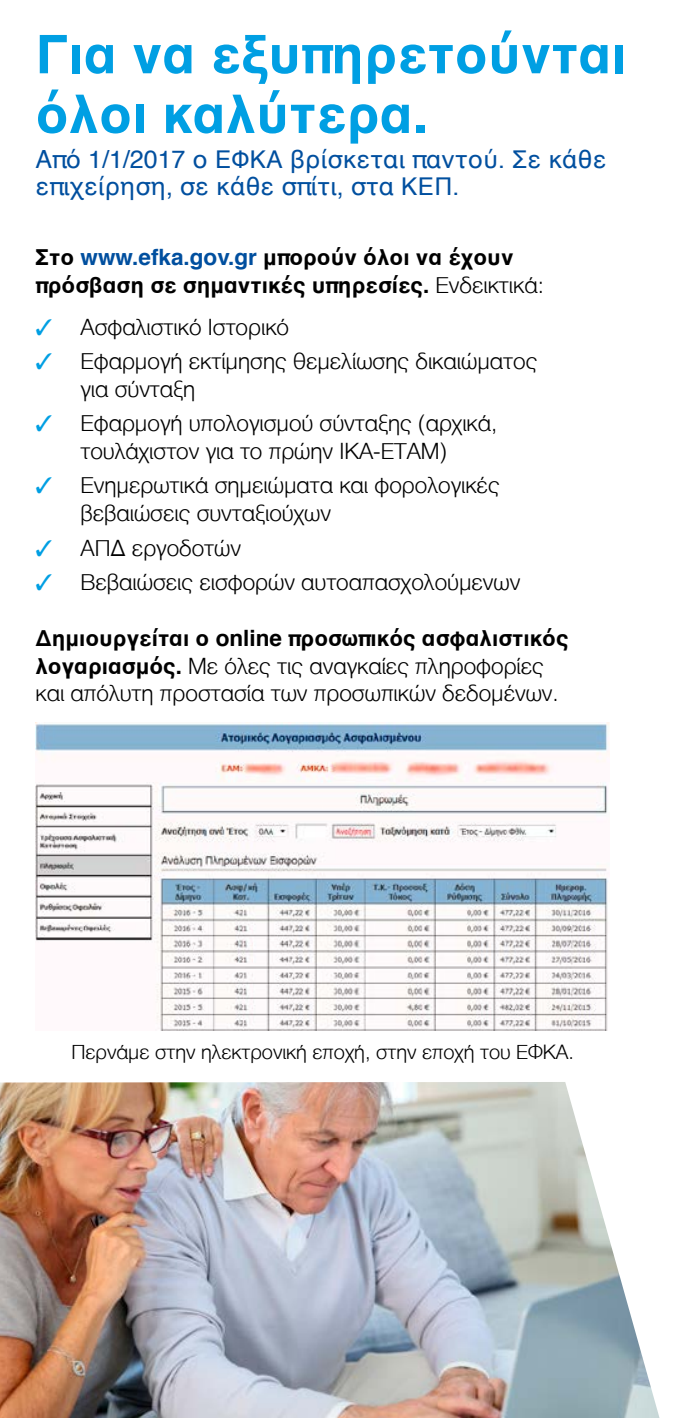
<style>
.page{position:relative;width:674px;height:1418px;background:#fff}
.page>*{position:absolute;margin:0;border:0;box-sizing:border-box;transform-origin:0 0}
.t1{font:700 54.25px/59.8px "Helvetica";color:#009fe3}
.t2{font:25px/27.5px "Helvetica";color:#004f9f}
.t3{font:300 22.5px/27.5px "Helvetica";color:#000}
.t4{font:700 22.5px/27.5px "Helvetica";color:#000}
.t5{font:300 20px "Helvetica";color:#000}
.s1{color:#004f9f}
.s2{font-weight:300}
.s3{color:#009fe3}
.s4{font-weight:700}
</style>
<div class="page">
<img style="left:0;top:1082px;width:659px;height:335px">
<img style="left:35px;top:722px;width:573px;height:308px">
<h1 class="t1" style="left:35px;top:25px;width:592px">Για να εξυπηρετούνται όλοι καλύτερα.</h1>
<p class="t2" style="left:35px;top:146px;width:572px">Aπό 1/1/2017 ο ΕΦΚΑ βρίσκεται παντού. Σε κάθε επιχείρηση, σε κάθε σπίτι, στα ΚΕΠ.</p>
<p class="t4" style="left:35px;top:244px;width:509px">Στο <span class="s1">www.efka.gov.gr</span> μπορούν όλοι να έχουν πρόσβαση σε σημαντικές υπηρεσίες. <span class="s2">Ενδεικτικά:</span></p>
<p class="t3" style="left:35px;top:311px;width:255px"><span class="s3">✓</span> Ασφαλιστικό Ιστορικό</p>
<p class="t3" style="left:80px;top:346px;width:458px;text-indent:-45px"><span class="s3">✓</span> Εφαρμογή εκτίμησης θεμελίωσης δικαιώματος για σύνταξη</p>
<p class="t3" style="left:35px;top:408px;width:463px;text-align:center"><span class="s3">✓</span> Εφαρμογή υπολογισμού σύνταξης (αρχικά, τουλάχιστον για το πρώην ΙΚΑ-ΕΤΑΜ)</p>
<p class="t3" style="left:80px;top:470px;width:420px;text-indent:-45px"><span class="s3">✓</span> Ενημερωτικά σημειώματα και φορολογικές βεβαιώσεις συνταξιούχων</p>
<p class="t3" style="left:35px;top:532px;width:207px"><span class="s3">✓</span> ΑΠΔ εργοδοτών</p>
<p class="t3" style="left:35px;top:567px;width:486px"><span class="s3">✓</span> Βεβαιώσεις εισφορών αυτοαπασχολούμενων</p>
<p class="t3" style="left:35px;top:622px;width:534px"><span class="s4">Δημιουργείται ο online προσωπικός ασφαλιστικός λογαριασμός.</span> Με όλες τις αναγκαίες πληροφορίες και απόλυτη προστασία των προσωπικών δεδομένων.</p>
<p class="t5" style="left:71px;top:1035px;width:504px">Περνάμε στην ηλεκτρονική εποχή, στην εποχή του ΕΦΚΑ.</p>
</div>
